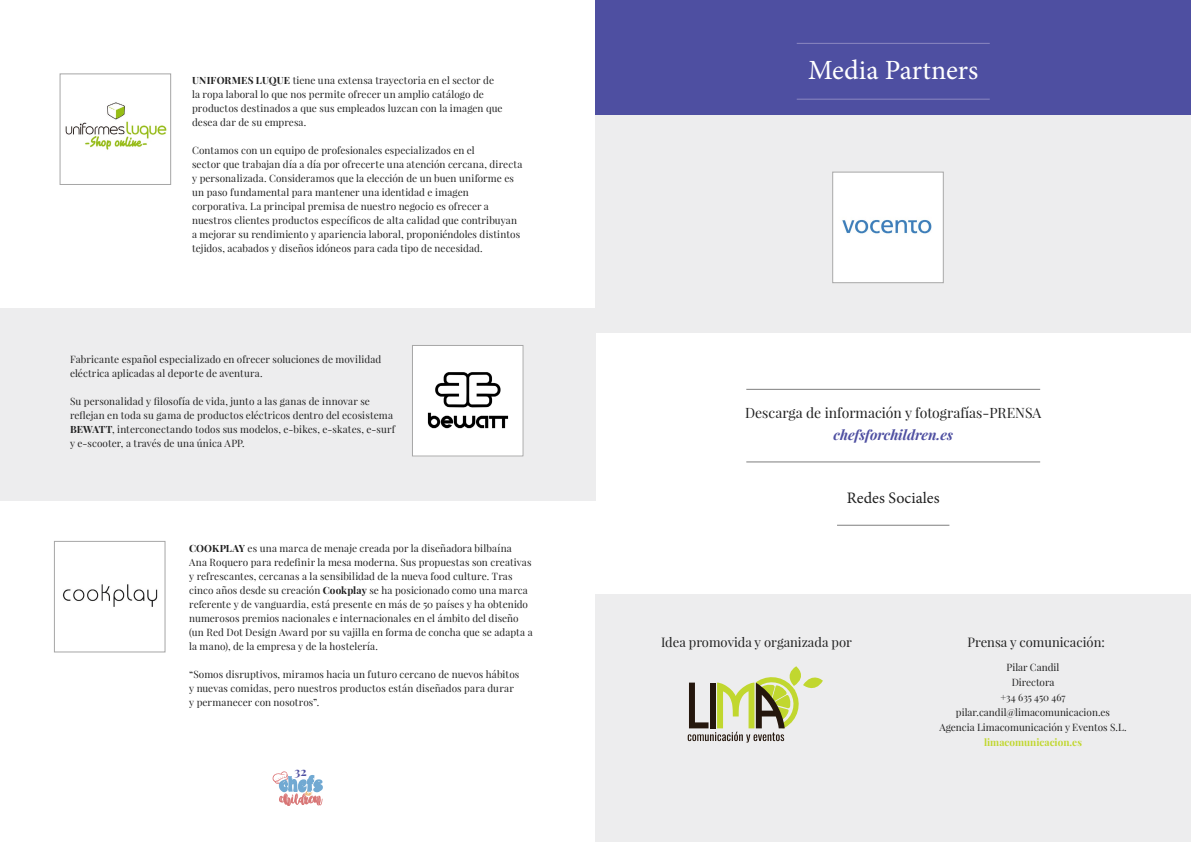
<style>
.page{position:relative;width:1191px;height:842px;background:#fff}
.page>*{position:absolute;margin:0;border:0;box-sizing:border-box;transform-origin:0 0}
.t1{font:27.8px "Minion Pro";color:#fff}
.t2{font:16px "Minion Pro";letter-spacing:.005em;color:#202020}
.t3{font:14px "Playfair Display";color:#202020}
.t4{font:italic 700 14px "Playfair Display";color:#4e4fa1}
.t5{font:13px "Playfair Display";color:#202020}
.t6{font:700 12px "Playfair Display";color:#4e4fa1}
.t7{font:10px/14px "Playfair Display";letter-spacing:.005em;color:#202020}
.t8{font:700 10px "Playfair Display";color:#c1d72f}
.s1{font-weight:700}
</style>
<div class="page">
<div style="left:595px;top:54px;width:596px;height:279px;background:#ededee"></div>
<div style="left:595px;top:594px;width:596px;height:248px;background:#ededee"></div>
<svg style="left:272px;top:771px;width:51px;height:35px"></svg>
<div style="left:834px;top:174px;width:107px;height:107px;background:#fff"></div>
<div style="left:832px;top:172px;width:111px;height:111px;border:1px solid #a6a6a6"></div>
<div style="left:595px;top:0;width:596px;height:114px;background:#4e4fa1"></div>
<hr style="left:796px;top:99px;width:193px;height:1px;background:#8c88c1">
<hr style="left:796px;top:43px;width:193px;height:1px;background:#8c88c1">
<hr style="left:746px;top:389px;width:294px;height:1px;background:#7e7e7e">
<hr style="left:746px;top:461px;width:294px;height:1px;background:#7e7e7e">
<hr style="left:837px;top:525px;width:112px;height:1px;background:#7e7e7e">
<svg style="left:687px;top:666px;width:136px;height:77px"></svg>
<div style="left:0;top:308px;width:595px;height:192px;background:#ededee"></div>
<img style="left:62px;top:584px;width:96px;height:23px">
<div style="left:54px;top:541px;width:111px;height:111px;border:1px solid #a6a6a6"></div>
<img style="left:65px;top:102px;width:102px;height:48px">
<div style="left:60px;top:73px;width:111px;height:112px;border:1px solid #a6a6a6"></div>
<img style="left:414px;top:347px;width:107px;height:107px">
<div style="left:412px;top:345px;width:111px;height:111px;border:1px solid #a6a6a6"></div>
<p class="t7" style="left:192px;top:74px;width:312px"><span class="s1">UNIFORMES LUQUE</span> tiene una extensa trayectoria en el sector de la ropa laboral lo que nos permite ofrecer un amplio catálogo de productos destinados a que sus empleados luzcan con la imagen que desea dar de su empresa.</p>
<p class="t7" style="left:192px;top:144px;width:332px">Contamos con un equipo de profesionales especializados en el<br>sector que trabajan día a día por ofrecerte una atención cercana, directa y personalizada. Consideramos que la elección de un buen uniforme es un paso fundamental para mantener una identidad e imagen corporativa. La principal premisa de nuestro negocio es ofrecer a nuestros clientes productos específicos de alta calidad que contribuyan a mejorar su rendimiento y apariencia laboral, proponiéndoles distintos tejidos, acabados y diseños idóneos para cada tipo de necesidad.</p>
<p class="t7" style="left:70px;top:353px;width:313px">Fabricante español especializado en ofrecer soluciones de movilidad eléctrica aplicadas al deporte de aventura.</p>
<p class="t7" style="left:70px;top:395px;width:327px">Su personalidad y filosofía de vida, junto a las ganas de innovar se reflejan en toda su gama de productos eléctricos dentro del ecosistema <span class="s1">BEWATT</span>, interconectando todos sus modelos, e-bikes, e-skates, e-surf y e-scooter, a través de una única APP.</p>
<p class="t7" style="left:189px;top:541px;width:345px"><span class="s1">COOKPLAY</span> es una marca de menaje creada por la diseñadora bilbaína<br>Ana Roquero para redefinir la mesa moderna. Sus propuestas son creativas y refrescantes, cercanas a la sensibilidad de la nueva food culture. Tras cinco años desde su creación <span class="s1">Cookplay</span> se ha posicionado como una marca referente y de vanguardia, está presente en más de 50 países y ha obtenido numerosos premios nacionales e internacionales en el ámbito del diseño (un Red Dot Design Award por su vajilla en forma de concha que se adapta a la mano), de la empresa y de la hostelería.</p>
<p class="t7" style="left:189px;top:667px;width:332px">“Somos disruptivos, miramos hacia un futuro cercano de nuevos hábitos y nuevas comidas, pero nuestros productos están diseñados para durar y permanecer con nosotros”.</p>
<p class="t6" style="left:294px;top:764px;width:14px">32</p>
<h1 class="t1" style="left:808px;top:51px;width:172px">Media Partners</h1>
<h3 class="t3" style="left:745px;top:404px;width:298px">Descarga de información y fotografías-PRENSA</h3>
<h3 class="t4" style="left:833px;top:426px;width:121px">chefsforchildren.es</h3>
<h2 class="t2" style="left:847px;top:488px;width:94px">Redes Sociales</h2>
<h3 class="t5" style="left:661px;top:634px;width:192px">Idea promovida y organizada por</h3>
<h3 class="t5" style="left:967px;top:634px;width:139px">Prensa y comunicación:</h3>
<p class="t7" style="left:939px;top:659px;width:189px;line-height:15px;text-align:center">Pilar Candil<br>Directora<br>+34 635 450 467 pilar.candil@limacomunicacion.es<br>Agencia Limacomunicación y Eventos S.L.</p>
<p class="t8" style="left:984px;top:736px;width:99px">limacomunicacion.es</p>
</div>
